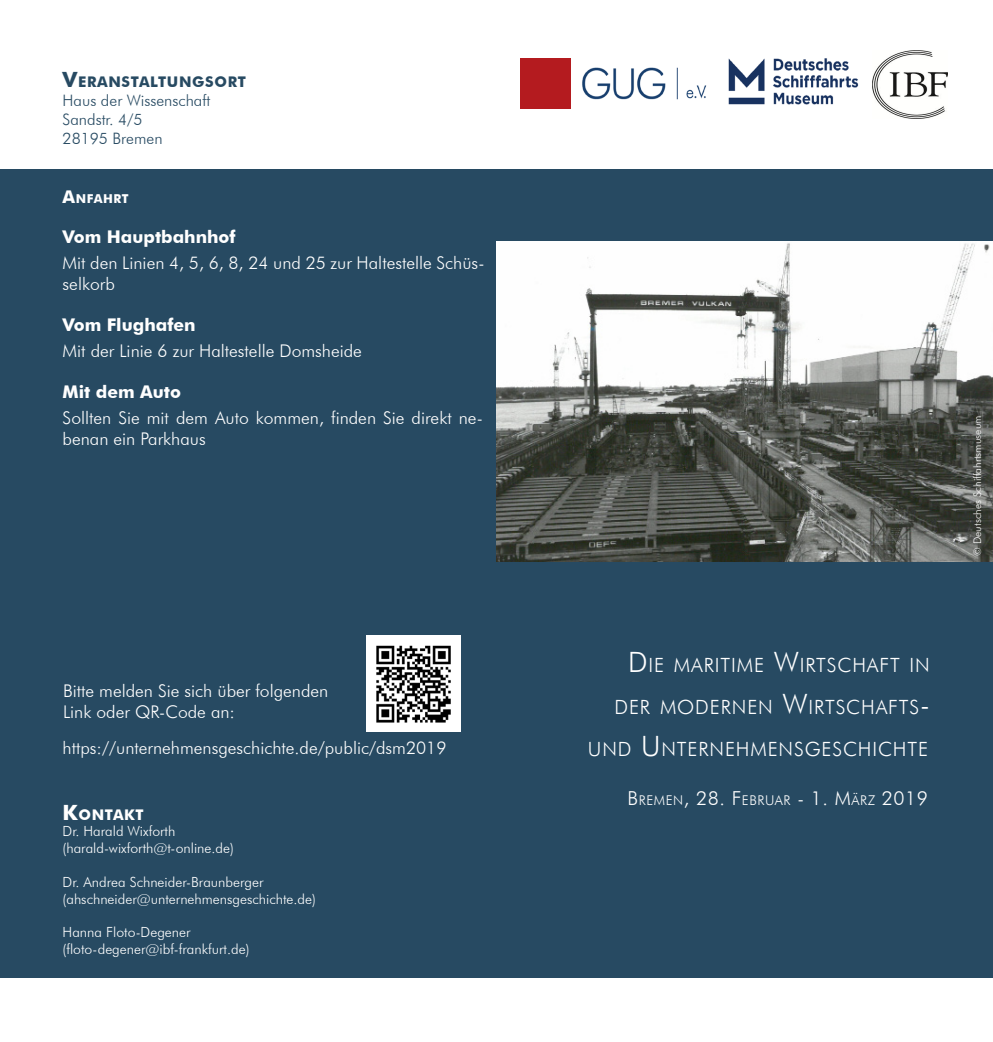
<style>
.page{position:relative;width:993px;height:1042px;background:#fff}
.page>*{position:absolute;margin:0;border:0;box-sizing:border-box;transform-origin:0 0}
.t1{font:300 19.6px "Futura BT";letter-spacing:.045em;color:#fff}
.t2{font:300 19.25px "Futura BT";letter-spacing:.03em;color:#fff}
.t3{font:300 17.5px/21px "Futura BT";color:#fff}
.t4{font:700 17.5px "Futura BT";color:#fff}
.t5{font:300 15.75px "Futura BT";color:#274a62}
.t6{font:700 14.7px "Futura BT";letter-spacing:.045em;color:#274a62}
.t7{font:700 14.7px "Futura BT";letter-spacing:.045em;color:#fff}
.Absatzformat_1{font:300 14px "Futura BT";color:#fff}
.t8{font:700 12.25px "Futura BT";letter-spacing:.045em;color:#fff}
.t9{font:300 10.5px "Futura BT";color:#fff}
.s1{font-size:21px}
.s2{font-size:17.5px}
.s3{font-size:28px}
.s4{font-size:13.47px}
</style>
<div class="page">
<div style="left:0;top:169px;width:992px;height:808px;background:#274a62"></div>
<div style="left:520px;top:58px;width:50px;height:51px;background:#b41b1f"></div>
<img style="left:366px;top:635px;width:94px;height:97px">
<img style="left:496px;top:241px;width:496px;height:320px">
<img style="left:582px;top:67px;width:125px;height:33px">
<img style="left:728px;top:58px;width:131px;height:47px">
<img style="left:872px;top:50px;width:75px;height:69px">
<p class="t6" style="left:63px;top:73px;width:185px"><span class="s1">V</span>ERANSTALTUNGSORT</p>
<p class="t5" style="left:63px;top:91px;width:149px">Haus der Wissenschaft</p>
<p class="t5" style="left:63px;top:110px;width:81px">Sandstr. 4/5</p>
<p class="t5" style="left:63px;top:129px;width:101px">28195 Bremen</p>
<p class="t8" style="left:63px;top:191px;width:67px"><span class="s2">A</span>NFAHRT</p>
<p class="t4" style="left:63px;top:227px;width:174px">Vom Hauptbahnhof</p>
<p class="t3" style="left:63px;top:253px;width:423px">Mit den Linien 4, 5, 6, 8, 24 und 25 zur Haltestelle Schüs&shy;selkorb</p>
<p class="t4" style="left:63px;top:314px;width:134px">Vom Flughafen</p>
<p class="t3" style="left:63px;top:340px;width:301px">Mit der Linie 6 zur Haltestelle Domsheide</p>
<p class="t4" style="left:63px;top:381px;width:120px">Mit dem Auto</p>
<p class="t3" style="left:63px;top:407px;width:421px">Sollten Sie mit dem Auto kommen, finden Sie direkt ne&shy;benan ein Parkhaus</p>
<p class="t3" style="left:63px;top:680px;width:267px">Bitte melden Sie sich über folgenden<br>Link oder QR-Code an:</p>
<p class="t3" style="left:63px;top:737px;width:385px">https://unternehmensgeschichte.de/public/dsm2019</p>
<p class="t7" style="left:63px;top:805px;width:83px"><span class="s1">K</span>ONTAKT</p>
<p class="Absatzformat_1" style="left:63px;top:823px;width:114px">Dr. Harald Wixforth</p>
<p class="Absatzformat_1" style="left:63px;top:840px;width:173px">(harald-wixforth@t-online.de)</p>
<p class="Absatzformat_1" style="left:63px;top:873px;width:202px">Dr. Andrea Schneider-Braunberger</p>
<p class="Absatzformat_1" style="left:63px;top:890px;width:255px">(ahschneider@unternehmensgeschichte.de)</p>
<p class="Absatzformat_1" style="left:63px;top:924px;width:129px">Hanna Floto-Degener</p>
<p class="Absatzformat_1" style="left:63px;top:940px;width:188px">(floto-degener@ibf-frankfurt.de)</p>
<p class="t1" style="left:628px;top:653px;width:303px"><span class="s3">D</span>IE MARITIME <span class="s3">W</span>IRTSCHAFT IN</p>
<p class="t1" style="left:614px;top:695px;width:317px">DER MODERNEN <span class="s3">W</span>IRTSCHAFTS<span class="s3">-</span></p>
<p class="t1" style="left:587px;top:737px;width:341px">UND <span class="s3">U</span> NTERNEHMENSGESCHICHTE</p>
<p class="t2" style="left:627px;top:786px;width:302px">B<span class="s4">REMEN</span>, 28. F <span class="s4">EBRUAR</span> - 1. M<span class="s4">ÄRZ</span> 2019</p>
<p class="t9" style="left:970px;top:556px;width:142px;rotate:-90deg">© Deutsches Schiffahrtsmuseum</p>
</div>
